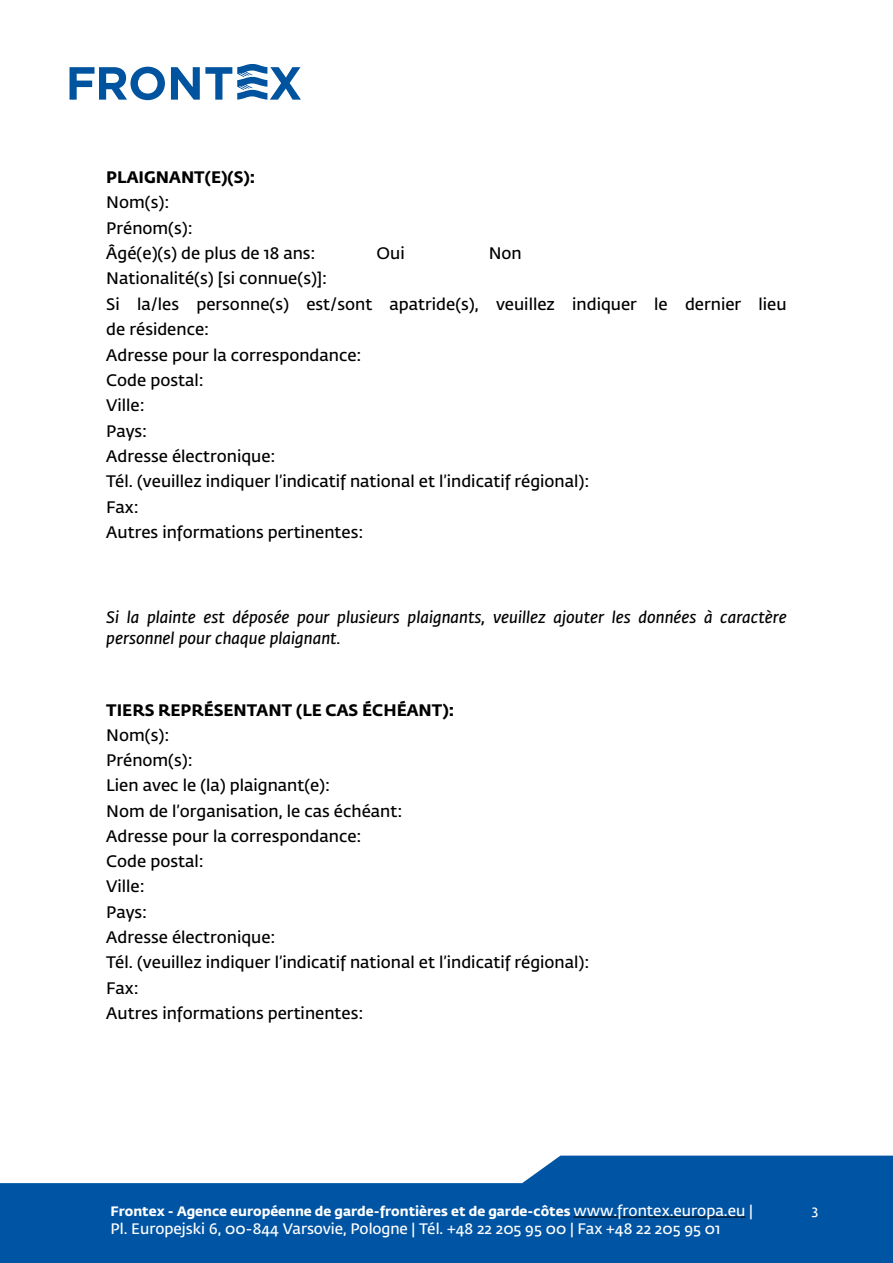
<style>
.page{position:relative;width:893px;height:1263px;background:#fff}
.page>*{position:absolute;margin:0;border:0;box-sizing:border-box;transform-origin:0 0}
.t1{font:600 16.5px/25.3px "Fedra Sans Pro";color:#000}
.t2{font:italic 600 16.5px/21px "Fedra Sans Pro";color:#000}
.t3{font:700 16.5px "Fedra Sans Pro";color:#000}
.t4{font:600 15px "Fedra Sans Pro";color:#fff}
.t5{font:700 13.5px "Fedra Sans Pro";color:#fff}
.t6{font:600 13.5px "Fedra Sans Pro";color:#fff}
.s1{font-weight:600;font-size:15px}
</style>
<div class="page">
<svg style="left:0;top:1155px;width:893px;height:108px;fill:#0054a4"></svg>
<hr style="left:574px;top:1216px;width:171px;height:1px;background:#000">
<svg style="left:70px;top:64px;width:231px;height:36px"></svg>
<p class="t3" style="left:106px;top:164px;width:150px">PLAIGNANT(E)(S):</p>
<p class="t1" style="left:106px;top:189px;width:211px">Nom(s):<br>Prénom(s):<br>Âgé(e)(s) de plus de 18 ans:</p>
<p class="t1" style="left:377px;top:240px;width:30px">Oui</p>
<p class="t1" style="left:489px;top:240px;width:35px">Non</p>
<p class="t1" style="left:106px;top:265px;width:682px">Nationalité(s) [si connue(s)]:<br>Si la/les personne(s) est/sont apatride(s), veuillez indiquer le dernier lieu de résidence:<br>Adresse pour la correspondance:<br>Code postal:<br>Ville:<br>Pays:<br>Adresse électronique:<br>Tél. (veuillez indiquer l’indicatif national et l’indicatif régional):<br>Fax:<br>Autres informations pertinentes:</p>
<p class="t2" style="left:106px;top:606px;width:682px">Si la plainte est déposée pour plusieurs plaignants, veuillez ajouter les données à caractère personnel pour chaque plaignant.</p>
<p class="t3" style="left:106px;top:697px;width:349px">TIERS REPRÉSENTANT (LE CAS ÉCHÉANT):</p>
<p class="t1" style="left:106px;top:722px;width:485px">Nom(s):<br>Prénom(s):<br>Lien avec le (la) plaignant(e):<br>Nom de l’organisation, le cas échéant:<br>Adresse pour la correspondance:<br>Code postal:<br>Ville:<br>Pays:<br>Adresse électronique:<br>Tél. (veuillez indiquer l’indicatif national et l’indicatif régional):<br>Fax:<br>Autres informations pertinentes:</p>
<p class="t5" style="left:111px;top:1200px;width:644px">Frontex - Agence européenne de garde-frontières et de garde-côtes <span class="s1">www.frontex.europa.eu |</span></p>
<p class="t4" style="left:111px;top:1217px;width:611px">Pl. Europejski 6, 00-844 Varsovie, Pologne | Tél. +48 22 205 95 00 | Fax +48 22 205 95 01</p>
<p class="t6" style="left:812px;top:1200px;width:8px">3</p>
</div>
